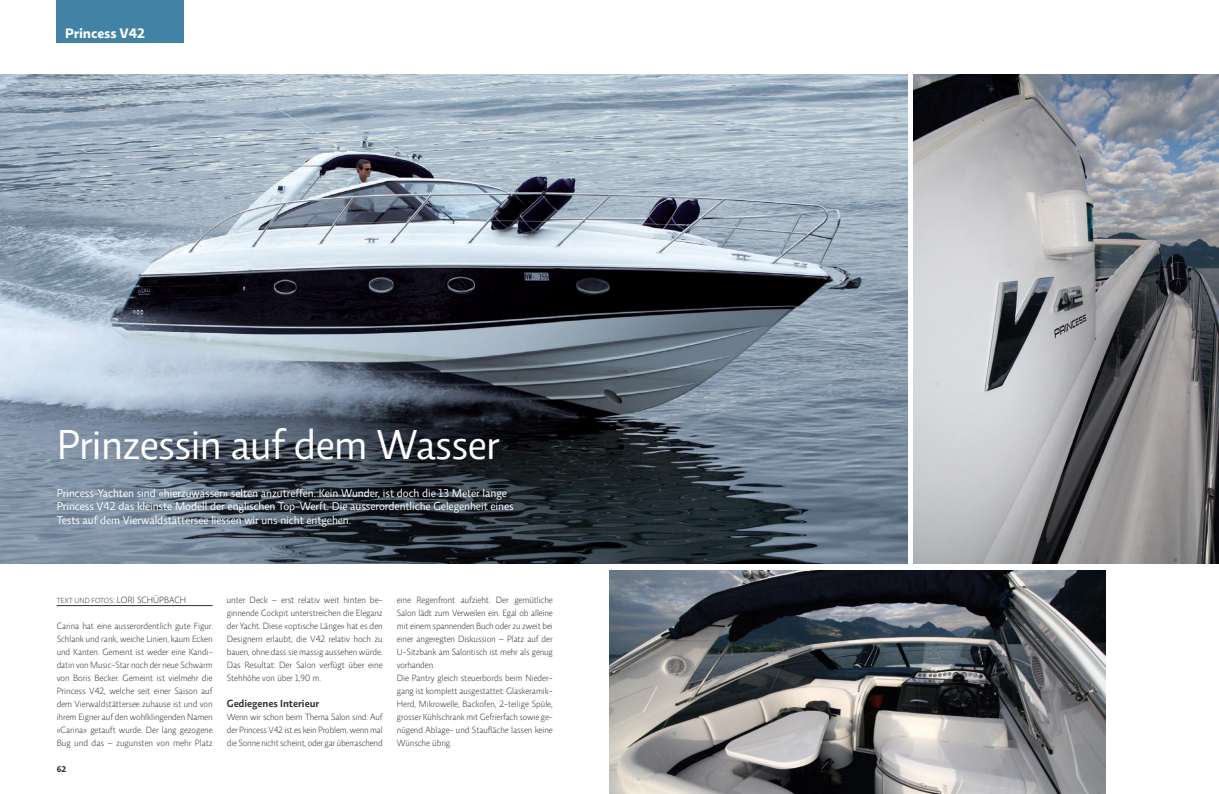
<style>
.page{position:relative;width:1219px;height:794px;background:#fff}
.page>*{position:absolute;margin:0;border:0;box-sizing:border-box;transform-origin:0 0}
.t1{font:42.5px "Relato Sans OT";letter-spacing:-.01em;color:#fff}
.t2{font:700 14px "Relato Sans OT";color:#fff}
.t3{font:11.5px/13.5px "Relato Sans OT";color:#fff}
.t4{font:600 10.5px "Relato Sans OT";color:#313131}
.t5{font:300 9.2px/13px "Relato Sans OT";color:#313131;text-align:justify}
.t6{font:700 8.5px "Relato Sans OT";color:#313131}
.s1{font-size:7.5px}
</style>
<div class="page">
<img style="left:0;top:75px;width:907px;height:488px">
<img style="left:914px;top:75px;width:305px;height:488px">
<img style="left:609px;top:570px;width:496px;height:224px">
<div style="left:57px;top:0;width:127px;height:43px;background:#4283a5"></div>
<hr style="left:57px;top:605px;width:156px;height:1px;background:#313131">
<h2 class="t2" style="left:65px;top:24px;width:81px">Princess V42</h2>
<h1 class="t1" style="left:57px;top:419px;width:444px">Prinzessin auf dem Wasser</h1>
<p class="t3" style="left:57px;top:486px;width:458px">Princess-Yachten sind «hierzuwasser» selten anzutreffen. Kein Wunder, ist doch die 13 Meter lange<br>Princess V42 das kleinste Modell der englischen Top-Werft. Die ausserordentliche Gelegenheit eines<br>Tests auf dem Vierwaldstättersee liessen wir uns nicht entgehen.</p>
<p class="t5" style="left:57px;top:593px;width:131px"><span class="s1">Text und Fotos</span>: Lori schüpbach</p>
<p class="t5" style="left:57px;top:619px;width:157px">Carina hat eine ausserordentlich gute Figur.<br>Schlank und rank, weiche Linien, kaum Ecken und Kanten. Gemeint ist weder eine Kandi&shy;datin von Music-Star noch der neue Schwarm von Boris Becker. Gemeint ist vielmehr die Princess V42, welche seit einer Saison auf dem Vierwaldstättersee zuhause ist und von ihrem Eigner auf den wohlklingenden Namen «Carina» getauft wurde. Der lang gezogene Bug und das – zugunsten von mehr Platz</p>
<p class="t6" style="left:57px;top:763px;width:11px">62</p>
<p class="t5" style="left:227px;top:593px;width:157px">unter Deck – erst relativ weit hinten be&shy;ginnende Cockpit unterstreichen die Eleganz der Yacht. Diese «optische Länge» hat es den Designern erlaubt, die V42 relativ hoch zu bauen, ohne dass sie massig aussehen würde.<br>Das Resultat: Der Salon verfügt über eine Stehhöhe von über 1,90 m.</p>
<p class="t4" style="left:227px;top:696px;width:94px">Gediegenes Interieur</p>
<p class="t5" style="left:227px;top:710px;width:157px">Wenn wir schon beim Thema Salon sind: Auf der Princess V42 ist es kein Problem, wenn mal die Sonne nicht scheint, oder gar überraschend</p>
<p class="t5" style="left:397px;top:593px;width:157px;text-align:left">eine -Regenfront aufzieht. Der gemütliche Salon lädt zum Verweilen ein. Egal ob alleine mit einem spannenden Buch oder zu zweit bei einer angeregten Diskussion – Platz auf der U-Sitzbank am Salontisch ist mehr als genug vorhanden.<br>Die Pantry gleich steuerbords beim N ieder&shy;gang ist komplett ausgestattet: Glaskeramik-H erd, Mikrowelle, Backofen, 2-teilige Spüle, grosser Kühlschrank mit Gefrierfach sowie ge&shy;nügend Ablage- und Staufläche lassen keine Wünsche übrig.</p>
</div>
